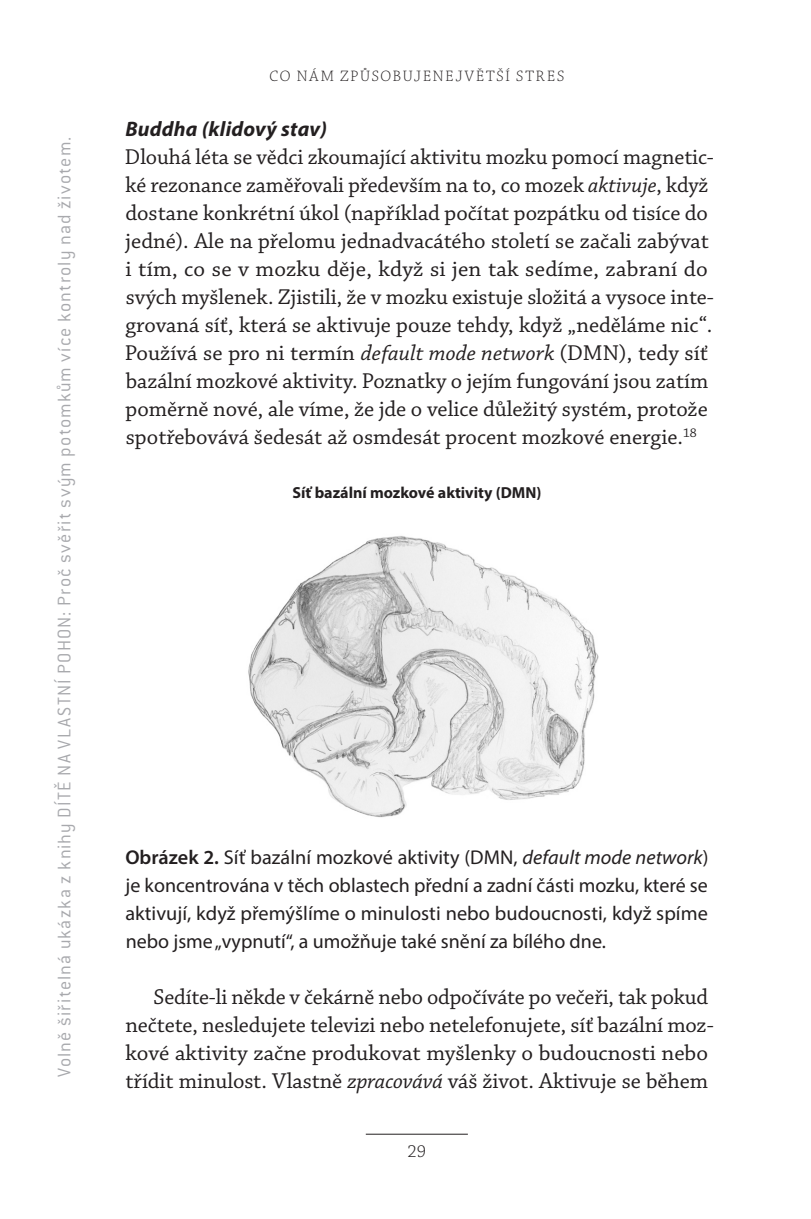
<style>
.page{position:relative;width:811px;height:1219px;background:#fff}
.page>*{position:absolute;margin:0;border:0;box-sizing:border-box;transform-origin:0 0}
.TEXT_prvni_odstavec{font:22.6px/28px "Chaparral Pro";color:#231f20}
.TEXT{font:22.6px/28px "Chaparral Pro";letter-spacing:-.005em;color:#231f20}
.T_3_a{font:italic 700 21px "Myriad Pro";letter-spacing:.01em;color:#231f20}
.POPISEK{font:20px/28px "Myriad Pro";color:#231f20;text-align:justify}
.t1{font:300 20px "ITC Conduit LTCE";letter-spacing:.06em;color:#a8a9ad}
.t2{font:300 18px "Chaparral Pro";color:#231f20}
.OBRAZEK{font:700 16px "Myriad Pro";color:#231f20}
.t3{font:16px "Chaparral Pro Light Subh";letter-spacing:.12em;color:#231f20}
.s1{font-style:italic}
.s2{font-weight:600}
</style>
<div class="page">
<hr style="left:366px;top:1134px;width:102px;height:1px;background:#231f20">
<img style="left:248px;top:536px;width:350px;height:282px">
<p class="t1" style="left:53px;top:1077px;width:942px;rotate:-90deg">Volně šiřitelná ukázka z knihy DÍTĚ NA VLASTNÍ POHON: Proč svěřit svým potomkům více kontroly nad životem.</p>
<p class="t3" style="left:269px;top:68px;width:296px">CO NÁM ZPŮSOBUJENEJVĚTŠÍ STRES</p>
<p class="T_3_a" style="left:125px;top:115px;width:203px">Buddha (klidový stav)</p>
<p class="TEXT_prvni_odstavec" style="left:125px;top:144px;width:590px">Dlouhá léta se vědci zkoumající aktivitu mozku pomocí magnetic&shy;ké rezonance zaměřovali především na to, co mozek <span class="s1">aktivuje</span>, když dostane konkrétní úkol (například počítat pozpátku od tisíce do jedné). Ale na přelomu jednadvacátého století se začali zabývat i tím, co se v mozku děje, když si jen tak sedíme, zabraní do svých myšlenek. Zjistili, že v mozku existuje složitá a vysoce inte&shy;grovaná síť, která se aktivuje pouze tehdy, když „neděláme nic“.<br>Používá se pro ni termín <span class="s1">default mode network</span> (DMN), tedy síť bazální mozkové aktivity. Poznatky o jejím fungování jsou zatím poměrně nové, ale víme, že jde o velice důležitý systém, protože spotřebovává šedesát až osmdesát procent mozkové energie.<sup>18</sup></p>
<p class="OBRAZEK" style="left:292px;top:482px;width:250px">Síť bazální mozkové aktivity (DMN)</p>
<p class="POPISEK" style="left:125px;top:843px;width:585px"><span class="s2">Obrázek 2.</span> Síť bazální mozkové aktivity (DMN, <span class="s1">default mode network</span>) je koncentrována v těch oblastech přední a zadní části mozku, které se aktivují, když přemýšlíme o minulosti nebo budoucnosti, když spíme nebo jsme „vypnutí“, a umožňuje také snění za bílého dne.</p>
<p class="TEXT" style="left:125px;top:984px;width:590px;text-indent:28px">Sedíte-li někde v čekárně nebo odpočíváte po večeři, tak pokud nečtete, nesledujete televizi nebo netelefonujete, síť bazální moz&shy;kové aktivity začne produkovat myšlenky o budoucnosti nebo třídit minulost. Vlastně <span class="s1">zpracovává</span> váš život. Aktivuje se během</p>
<p class="t2" style="left:407px;top:1141px;width:20px">29</p>
</div>
